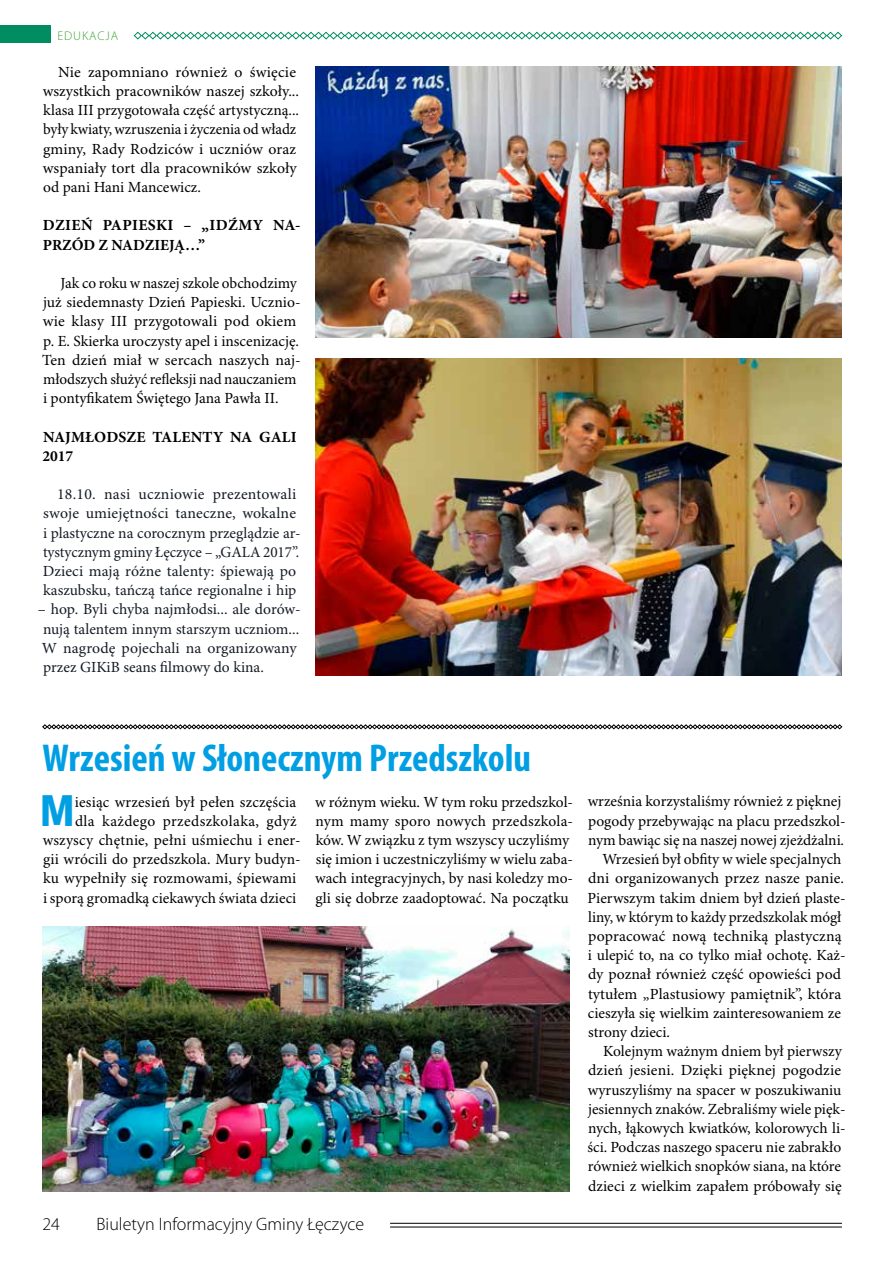
<style>
.page{position:relative;width:893px;height:1263px;background:#fff}
.page>*{position:absolute;margin:0;border:0;box-sizing:border-box;transform-origin:0 0}
.t1{font:700 condensed 40.95px "Bernino Sans";color:#009fe3}
.t2{font:700 condensed 39px "Myriad Pro";color:#009fe3}
.t3{font:300 18px "Myriad Pro";color:#000}
.t4{font:15.45px/19.2px "Minion Pro";color:#000}
.t5{font:15.45px/19.2px "Minion Pro";color:#151b25}
.t6{font:700 15.45px/19.2px "Minion Pro";letter-spacing:.01em;color:#000}
.t7{font:300 12.6px "Myriad Pro";letter-spacing:.07em;color:#3fa535}
</style>
<div class="page">
<hr style="left:390px;top:1223px;width:452px;height:1px;background:#000">
<hr style="left:390px;top:1227px;width:452px;height:1px;background:#000">
<img style="left:315px;top:66px;width:527px;height:272px">
<img style="left:315px;top:359px;width:527px;height:316px">
<img style="left:43px;top:926px;width:526px;height:265px">
<div style="left:0;top:26px;width:51px;height:17px;background:#018d5f"></div>
<svg style="left:133px;top:31px;width:709px;height:9px"></svg>
<svg style="left:42px;top:724px;width:800px;height:5px"></svg>
<p class="t7" style="left:57px;top:29px;width:62px">EDUKACJA</p>
<p class="t4" style="left:43px;top:63px;width:258px;text-indent:16px">Nie zapomniano również o święcie wszystkich pracowników naszej szkoły... klasa III przygotowała część artystyczną... były kwiaty, wzruszenia i życzenia od władz gminy, Rady Rodziców i uczniów oraz wspaniały tort dla pracowników szkoły od pani Hani Mancewicz.</p>
<p class="t6" style="left:43px;top:216px;width:259px">DZIEŃ PAPIESKI – „IDŹMY NA-<br>PRZÓD Z NADZIEJĄ…”</p>
<p class="t4" style="left:42px;top:274px;width:260px;text-indent:18px">Jak co roku w naszej szkole obchodzimy już siedemnasty Dzień Papieski. Ucznio&shy;wie klasy III przygotowali pod okiem p. E. Skierka uroczysty apel i inscenizację.<br>Ten dzień miał w sercach naszych naj&shy;młodszych służyć refleksji nad nauczaniem i pontyfikatem Świętego Jana Pawła II.</p>
<p class="t6" style="left:42px;top:428px;width:256px">NAJMŁODSZE TALENTY NA GALI<br>2017</p>
<p class="t5" style="left:43px;top:485px;width:259px;text-indent:14px">18.10. nasi uczniowie prezentowali swoje umiejętności taneczne, wokalne i plastyczne na corocznym przeglądzie ar&shy;tystycznym gminy Łęczyce – „GALA 2017”.<br>Dzieci mają różne talenty: śpiewają po kaszubsku, tańczą tańce regionalne i hip</p>
<p class="t5" style="left:38px;top:600px;width:264px">– hop. Byli chyba najmłodsi... ale dorów&shy;nują talentem innym starszym uczniom...<br>W nagrodę pojechali na organizowany przez GIKiB seans filmowy do kina.</p>
<h2 class="t2" style="left:42px;top:736px;width:490px">Wrzesień w Słonecznym Przedszkolu</h2>
<h1 class="t1" style="left:40px;top:786px;width:36px">M</h1>
<p class="t4" style="left:43px;top:792px;width:259px;text-align:right">iesiąc wrzesień był pełen szczęścia<br>dla każdego przedszkolaka, gdyż wszyscy chętnie, pełni uśmiechu i ener&shy;gii wrócili do przedszkola. Mury budyn&shy;ku wypełniły się rozmowami, śpiewami i sporą gromadką ciekawych świata dzieci</p>
<p class="t4" style="left:315px;top:792px;width:259px">w różnym wieku. W tym roku przedszkol&shy;nym mamy sporo nowych przedszkola&shy;ków. W związku z tym wszyscy uczyliśmy się imion i uczestniczyliśmy w wielu zaba&shy;wach integracyjnych, by nasi koledzy mo&shy;gli się dobrze zaadoptować. Na początku</p>
<p class="t4" style="left:588px;top:792px;width:255px">września korzystaliśmy również z pięknej</p>
<p class="t4" style="left:588px;top:812px;width:259px">pogody przebywając na placu przedszkol-</p>
<p class="t4" style="left:588px;top:831px;width:258px">nym bawiąc się na naszej nowej zjeżdżalni.</p>
<p class="t4" style="left:602px;top:850px;width:241px">Wrzesień był obfity w wiele specjalnych</p>
<p class="t4" style="left:588px;top:869px;width:258px">dni organizowanych przez nasze panie.</p>
<p class="t4" style="left:588px;top:888px;width:259px">Pierwszym takim dniem był dzień plaste-</p>
<p class="t4" style="left:588px;top:908px;width:255px">liny, w którym to każdy przedszkolak mógł</p>
<p class="t4" style="left:588px;top:927px;width:255px">popracować nową techniką plastyczną</p>
<p class="t4" style="left:588px;top:946px;width:259px">i ulepić to, na co tylko miał ochotę. Każ-</p>
<p class="t4" style="left:588px;top:965px;width:255px">dy poznał również część opowieści pod</p>
<p class="t4" style="left:588px;top:984px;width:255px">tytułem „Plastusiowy pamiętnik”, która</p>
<p class="t4" style="left:588px;top:1004px;width:255px">cieszyła się wielkim zainteresowaniem ze</p>
<p class="t4" style="left:588px;top:1023px;width:83px">strony dzieci.</p>
<p class="t4" style="left:603px;top:1042px;width:240px">Kolejnym ważnym dniem był pierwszy</p>
<p class="t4" style="left:588px;top:1061px;width:254px">dzień jesieni. Dzięki pięknej pogodzie</p>
<p class="t4" style="left:588px;top:1080px;width:255px">wyruszyliśmy na spacer w poszukiwaniu</p>
<p class="t4" style="left:588px;top:1100px;width:259px">jesiennych znaków. Zebraliśmy wiele pięk-</p>
<p class="t4" style="left:588px;top:1119px;width:259px">nych, łąkowych kwiatków, kolorowych li-</p>
<p class="t4" style="left:587px;top:1138px;width:255px">ści. Podczas naszego spaceru nie zabrakło</p>
<p class="t4" style="left:588px;top:1157px;width:255px">również wielkich snopków siana, na które</p>
<p class="t4" style="left:588px;top:1176px;width:255px">dzieci z wielkim zapałem próbowały się</p>
<p class="t3" style="left:43px;top:1214px;width:19px">24</p>
<p class="t3" style="left:97px;top:1214px;width:269px">Biuletyn Informacyjny Gminy Łęczyce</p>
</div>
